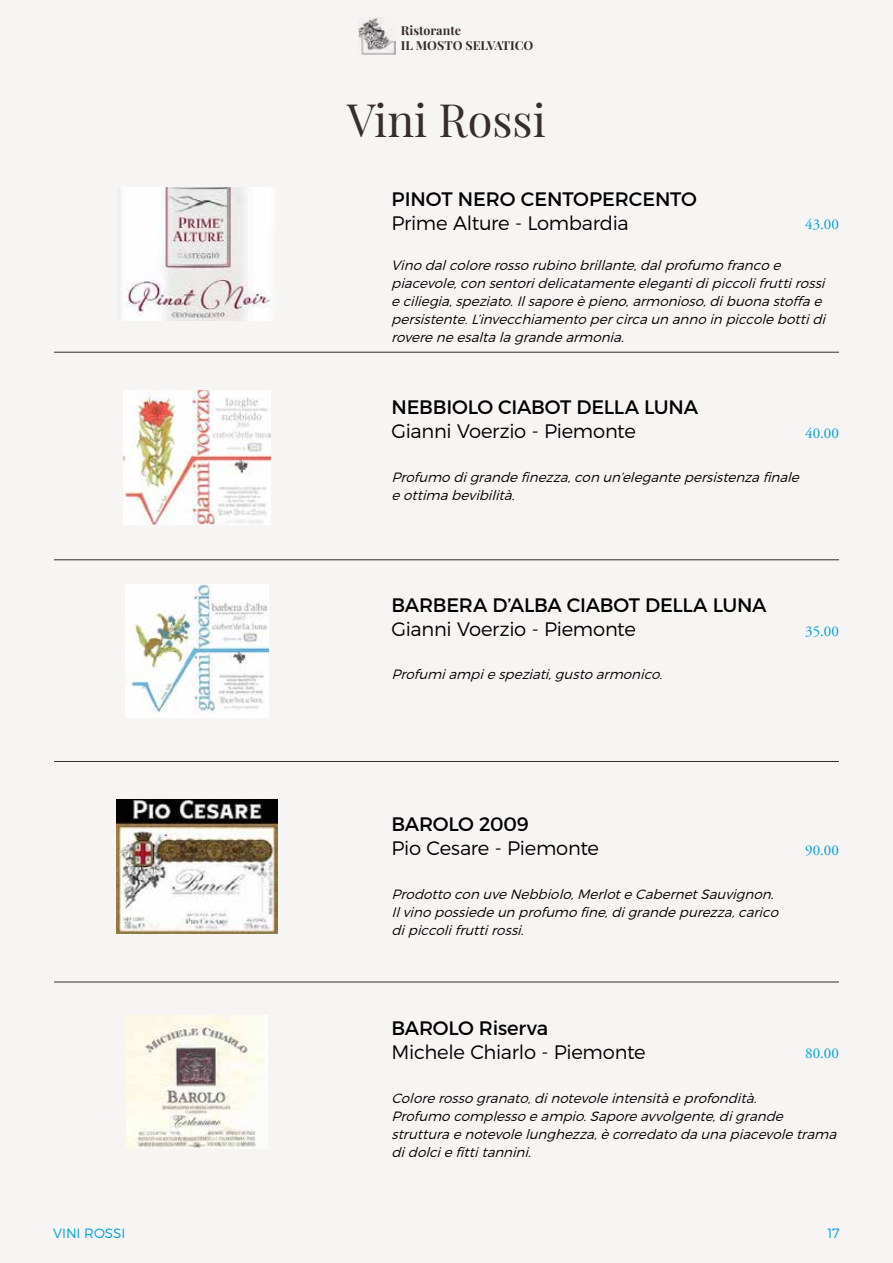
<style>
.page{position:relative;width:893px;height:1263px;background:#f6f5f4}
.page>*{position:absolute;margin:0;border:0;box-sizing:border-box;transform-origin:0 0}
.t1{font:45px "Playfair Display";color:#372c2e}
.t2{font:300 19.5px "Montserrat";letter-spacing:-.015em;color:#000}
.t3{font:19.5px "Montserrat";letter-spacing:-.01em;color:#000}
.t4{font:15px "Adobe Garamond Pro";color:#009fe3}
.t5{font:italic 300 13.5px/18px "Montserrat";letter-spacing:.02em;color:#000}
.t6{font:300 13.5px "Montserrat";letter-spacing:-.005em;color:#009fe3}
.t7{font:700 12.45px/14.9px "Playfair Display";color:#372c2e}
</style>
<div class="page">
<img style="left:359px;top:18px;width:37px;height:36px">
<hr style="left:54px;top:352px;width:785px;height:1px;background:#372c2e">
<img style="left:123px;top:391px;width:148px;height:133px">
<img style="left:118px;top:187px;width:154px;height:133px">
<hr style="left:54px;top:559px;width:785px;height:1px;background:#372c2e">
<hr style="left:54px;top:761px;width:785px;height:1px;background:#372c2e">
<hr style="left:54px;top:982px;width:785px;height:1px;background:#372c2e">
<img style="left:126px;top:584px;width:142px;height:132px">
<img style="left:117px;top:800px;width:160px;height:133px">
<img style="left:127px;top:1016px;width:137px;height:132px">
<p class="t7" style="left:401px;top:22px;width:134px">Ristorante<br>IL MOSTO SELVATICO</p>
<h1 class="t1" style="left:347px;top:88px;width:200px">Vini Rossi</h1>
<h2 class="t3" style="left:392px;top:187px;width:307px">PINOT NERO CENTOPERCENTO</h2>
<h2 class="t2" style="left:392px;top:211px;width:239px">Prime Alture - Lombardia</h2>
<p class="t4" style="left:805px;top:215px;width:35px">43.00</p>
<p class="t5" style="left:391px;top:256px;width:440px">Vino dalcolorerosso rubino brillante,dalprofumo franco e piacevole,con sentoridelicatamenteelegantidipiccolifruttirossi eciliegia,speziato.Ilsaporeèpieno,armonioso,dibuonastoffae persistente.L’invecchiamento percircaun anno in piccolebottidi rovereneesaltalagrandearmonia.</p>
<h2 class="t3" style="left:392px;top:395px;width:308px">NEBBIOLO CIABOT DELLA LUNA</h2>
<h2 class="t2" style="left:392px;top:419px;width:246px">Gianni Voerzio - Piemonte</h2>
<p class="t4" style="left:805px;top:424px;width:35px">40.00</p>
<p class="t5" style="left:391px;top:468px;width:413px">Profumo digrandefinezza,con un’elegantepersistenzafinale eottimabevibilità.</p>
<h2 class="t3" style="left:392px;top:593px;width:377px">BARBERA D’ALBA CIABOT DELLA LUNA</h2>
<h2 class="t2" style="left:392px;top:617px;width:246px">Gianni Voerzio - Piemonte</h2>
<p class="t4" style="left:805px;top:622px;width:35px">35.00</p>
<p class="t5" style="left:392px;top:665px;width:276px">Profumiampiespeziati,gusto armonico.</p>
<h2 class="t3" style="left:392px;top:812px;width:139px">BAROLO 2009</h2>
<h2 class="t2" style="left:392px;top:836px;width:209px">Pio Cesare - Piemonte</h2>
<p class="t4" style="left:805px;top:841px;width:35px">90.00</p>
<p class="t5" style="left:391px;top:885px;width:392px">Prodotto con uveNebbiolo,MerloteCabernetSauvignon.<br>Ilvino possiedeun profumo fine,digrandepurezza,carico dipiccolifruttirossi.</p>
<h2 class="t3" style="left:392px;top:1016px;width:158px">BAROLO Riserva</h2>
<h2 class="t2" style="left:392px;top:1040px;width:256px">Michele Chiarlo - Piemonte</h2>
<p class="t4" style="left:805px;top:1045px;width:35px">80.00</p>
<p class="t5" style="left:391px;top:1089px;width:450px">Colorerosso granato,dinotevoleintensitàeprofondità.<br>Profumo complesso eampio.Saporeavvolgente,digrande strutturaenotevolelunghezza,ècorredato daunapiacevoletrama didolciefittitannini.</p>
<p class="t6" style="left:53px;top:1225px;width:74px">VINI ROSSI</p>
<p class="t6" style="left:828px;top:1225px;width:14px">17</p>
</div>
